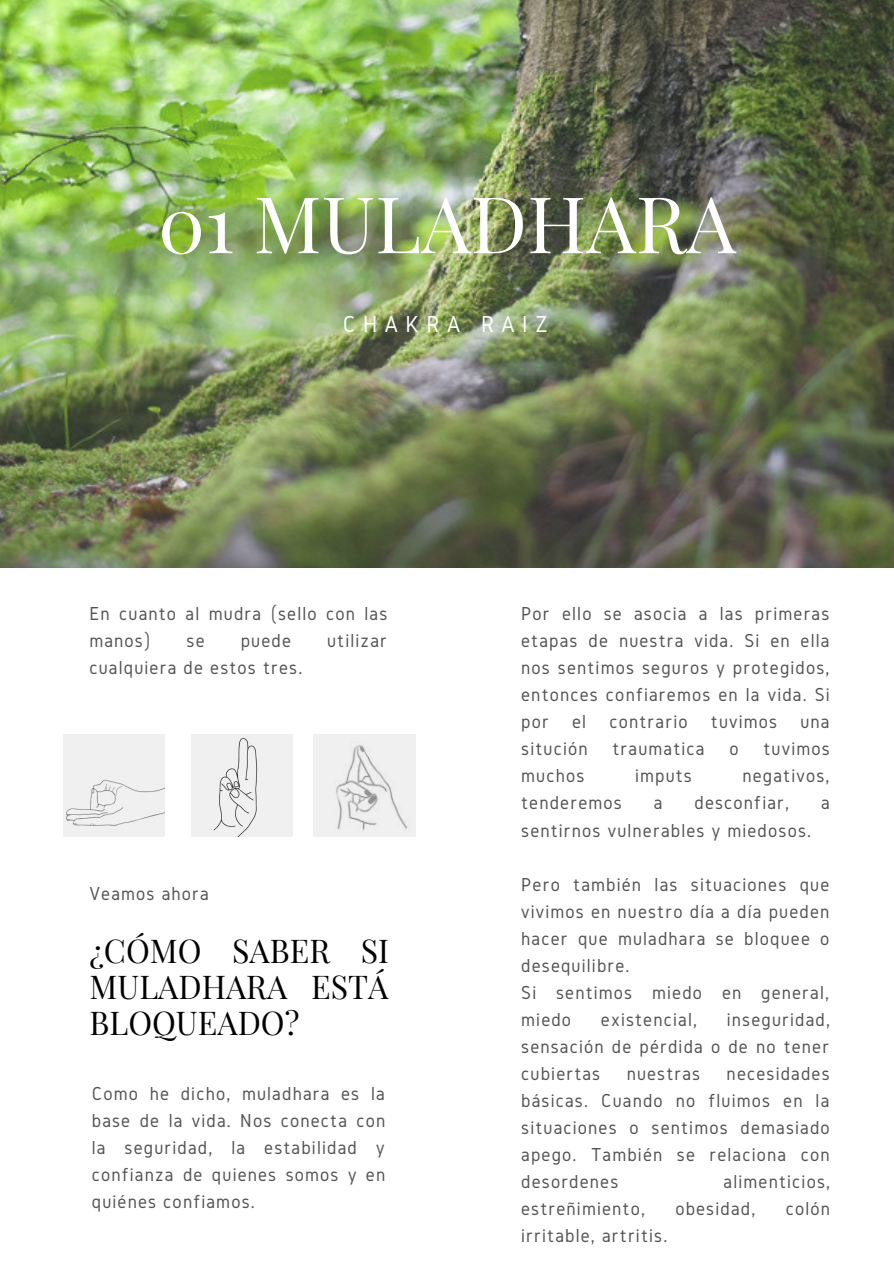
<style>
.page{position:relative;width:894px;height:1264px;background:#fff}
.page>*{position:absolute;margin:0;border:0;box-sizing:border-box;transform-origin:0 0}
.t1{font:78.3px "Playfair Display";color:#fff}
.t2{font:32.1px/36px "Playfair Display";color:#000;text-align:justify}
.t3{font:24.15px "Gidole";letter-spacing:.31em;color:#fff}
.t4{font:19.5px/27px "Gidole";letter-spacing:.06em;color:#545454;text-align:justify}
</style>
<div class="page">
<img style="left:0;top:0;width:893px;height:567px">
<img style="left:63px;top:734px;width:102px;height:102px">
<img style="left:313px;top:734px;width:102px;height:102px">
<img style="left:191px;top:734px;width:102px;height:102px">
<p class="t1" style="left:158px;top:168px;width:579px">01 MULADHARA</p>
<p class="t3" style="left:343px;top:310px;width:206px">CHAKRA RAIZ</p>
<p class="t4" style="left:89px;top:600px;width:299px">En cuanto al mudra (sello con las manos)</p>
<p class="t4" style="left:186px;top:627px;width:20px">se</p>
<p class="t4" style="left:241px;top:627px;width:52px">puede</p>
<p class="t4" style="left:327px;top:627px;width:61px">utilizar</p>
<p class="t4" style="left:89px;top:654px;width:214px">cualquiera de estos tres.</p>
<p class="t4" style="left:89px;top:879px;width:121px">Veamos ahora</p>
<p class="t2" style="left:89px;top:931px;width:301px">¿CÓMO SABER SI MULADHARA ESTÁ BLOQUEADO?</p>
<p class="t4" style="left:92px;top:1079px;width:295px">Como he dicho, muladhara es la base de la vida. Nos conecta con la seguridad, la estabilidad y confianza de quienes somos y en quiénes confiamos.</p>
<p class="t4" style="left:521px;top:600px;width:310px">Por ello se asocia a las primeras etapas de nuestra vida. Si en ella nos sentimos seguros y protegidos, entonces confiaremos en la vida. Si por el contrario tuvimos una situción</p>
<p class="t4" style="left:612px;top:735px;width:93px">traumatica</p>
<p class="t4" style="left:729px;top:735px;width:11px">o</p>
<p class="t4" style="left:763px;top:735px;width:68px">tuvimos</p>
<p class="t4" style="left:521px;top:762px;width:65px">muchos</p>
<p class="t4" style="left:634px;top:762px;width:58px">imputs</p>
<p class="t4" style="left:742px;top:762px;width:88px">negativos,</p>
<p class="t4" style="left:521px;top:789px;width:102px">tenderemos</p>
<p class="t4" style="left:653px;top:789px;width:10px">a</p>
<p class="t4" style="left:694px;top:789px;width:96px">desconfiar,</p>
<p class="t4" style="left:821px;top:789px;width:10px">a</p>
<p class="t4" style="left:521px;top:816px;width:291px">sentirnos vulnerables y miedosos.</p>
<p class="t4" style="left:521px;top:870px;width:310px">Pero también las situaciones que vivimos en nuestro día a día pueden hacer que muladhara se bloquee o desequilibre.</p>
<p class="t4" style="left:521px;top:978px;width:309px">Si sentimos miedo en general, miedo</p>
<p class="t4" style="left:521px;top:1005px;width:310px;text-indent:205px">inseguridad, sensación de pérdida o de no tener cubiertas</p>
<p class="t4" style="left:600px;top:1005px;width:98px">existencial,</p>
<p class="t4" style="left:521px;top:1059px;width:310px;text-indent:205px">necesidades básicas. Cuando no fluimos en la situaciones o sentimos demasiado apego. También se relaciona con desordenes</p>
<p class="t4" style="left:626px;top:1059px;width:75px">nuestras</p>
<p class="t4" style="left:723px;top:1167px;width:108px">alimenticios,</p>
<p class="t4" style="left:521px;top:1194px;width:125px">estreñimiento,</p>
<p class="t4" style="left:675px;top:1194px;width:81px">obesidad,</p>
<p class="t4" style="left:785px;top:1194px;width:46px">colón</p>
<p class="t4" style="left:521px;top:1221px;width:147px">irritable, artritis.</p>
</div>
